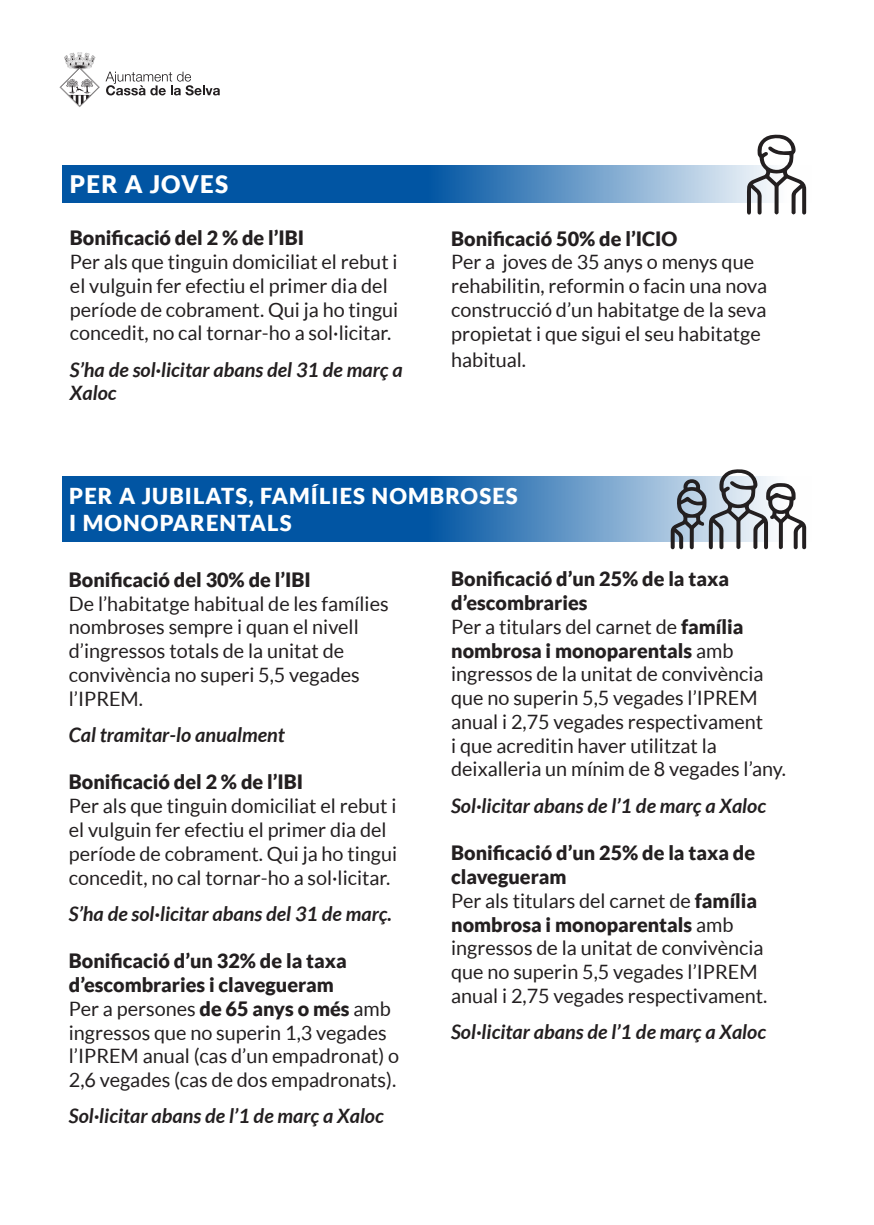
<style>
.page{position:relative;width:874px;height:1225px;background:#fff}
.page>*{position:absolute;margin:0;border:0;box-sizing:border-box;transform-origin:0 0}
.t1{font:900 24.2px "Lato";letter-spacing:.05em;color:#fff}
.t2{font:900 22px "Lato";letter-spacing:.05em;color:#fff}
.t3{font:19.8px/23.8px "Lato";color:#231f20}
.t4{font:900 19.8px/23.8px "Lato";color:#231f20}
.t5{font:italic 700 19.8px/23.8px "Lato";color:#231f20}
.s1{font-weight:900}
</style>
<div class="page">
<svg style="left:60px;top:52px;width:160px;height:55px"></svg>
<svg style="left:62px;top:476px;width:745px;height:66px;background:#226bae"></svg>
<svg style="left:62px;top:165px;width:745px;height:38px;background:#3577b5"></svg>
<svg style="left:670px;top:469px;width:135px;height:80px"></svg>
<svg style="left:746px;top:134px;width:59px;height:81px"></svg>
<p class="t1" style="left:70px;top:169px;width:160px">PER A JOVES</p>
<p class="t4" style="left:70px;top:226px;width:236px">Bonificació del 2 % de l’IBI</p>
<p class="t3" style="left:70px;top:250px;width:329px">Per als que tinguin domiciliat el rebut i el vulguin fer efectiu el primer dia del període de cobrament. Qui ja ho tingui concedit, no cal tornar-ho a sol·licitar.</p>
<p class="t5" style="left:70px;top:358px;width:334px">S’ha de sol·licitar abans del 31 de març a<br>Xaloc</p>
<p class="t4" style="left:451px;top:226px;width:227px">Bonificació 50% de l’ICIO</p>
<p class="t3" style="left:451px;top:250px;width:317px">Per a joves de 35 anys o menys que rehabilitin, reformin o facin una nova construcció d’un habitatge de la seva propietat i que sigui el seu habitatge</p>
<p class="t3" style="left:451px;top:348px;width:76px">habitual.</p>
<p class="t2" style="left:69px;top:483px;width:450px">PER A JUBILATS, FAMÍLIES NOMBROSES</p>
<p class="t2" style="left:69px;top:510px;width:224px">I MONOPARENTALS</p>
<p class="t4" style="left:69px;top:567px;width:243px">Bonificació del 30% de l’IBI</p>
<p class="t3" style="left:69px;top:591px;width:321px">De l’habitatge habitual de les famílies nombroses sempre i quan el nivell d’ingressos totals de la unitat de convivència no superi 5,5 vegades l’IPREM.</p>
<p class="t5" style="left:69px;top:723px;width:217px">Cal tramitar-lo anualment</p>
<p class="t4" style="left:69px;top:770px;width:236px">Bonificació del 2 % de l’IBI</p>
<p class="t3" style="left:69px;top:794px;width:329px">Per als que tinguin domiciliat el rebut i el vulguin fer efectiu el primer dia del període de cobrament. Qui ja ho tingui concedit, no cal tornar-ho a sol·licitar.</p>
<p class="t5" style="left:69px;top:902px;width:324px">S’ha de sol·licitar abans del 31 de març.</p>
<p class="t4" style="left:69px;top:948px;width:279px">Bonificació d’un 32% de la taxa d’escombraries i clavegueram</p>
<p class="t3" style="left:69px;top:996px;width:332px">Per a persones <span class="s1">de 65 anys o més</span> amb ingressos que no superin 1,3 vegades l’IPREM anual (cas d’un empadronat) o 2,6 vegades (cas de dos empadronats).</p>
<p class="t5" style="left:69px;top:1104px;width:316px">Sol·licitar abans de l’1 de març a Xaloc</p>
<p class="t4" style="left:451px;top:567px;width:279px">Bonificació d’un 25% de la taxa d’escombraries</p>
<p class="t3" style="left:451px;top:614px;width:336px">Per a titulars del carnet de <span class="s1">família nombrosa i monoparentals</span> amb ingressos de la unitat de convivència que no superin 5,5 vegades l’IPREM anual i 2,75 vegades respectivament<br>i que acreditin haver utilitzat la deixalleria un mínim de 8 vegades l’any.</p>
<p class="t5" style="left:451px;top:794px;width:316px">Sol·licitar abans de l’1 de març a Xaloc</p>
<p class="t4" style="left:451px;top:840px;width:305px">Bonificació d’un 25% de la taxa de clavegueram</p>
<p class="t3" style="left:451px;top:888px;width:317px">Per als titulars del carnet de <span class="s1">família nombrosa i monoparentals</span> amb ingressos de la unitat de convivència que no superin 5,5 vegades l’IPREM anual i 2,75 vegades respectivament.</p>
<p class="t5" style="left:451px;top:1020px;width:316px">Sol·licitar abans de l’1 de març a Xaloc</p>
</div>
